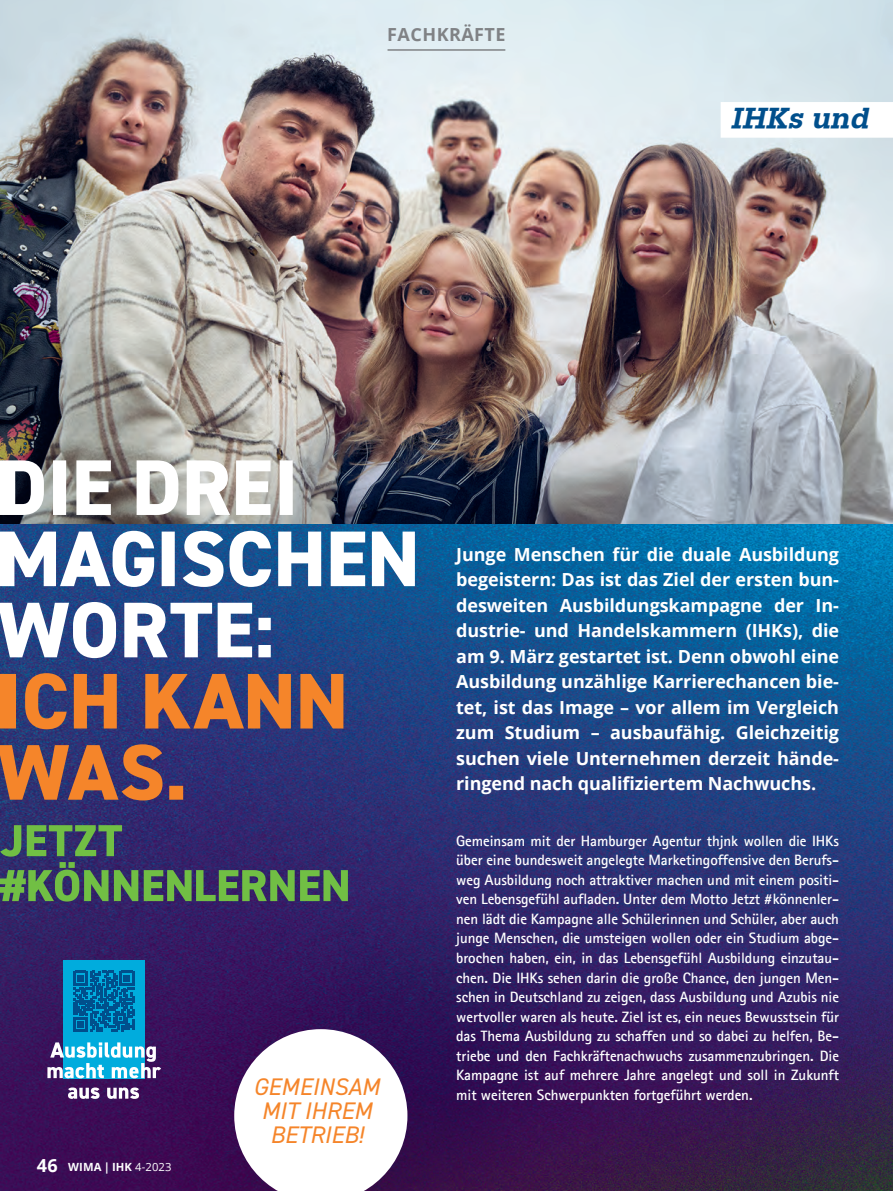
<style>
.page{position:relative;width:893px;height:1191px;background:#fff}
.page>*{position:absolute;margin:0;border:0;box-sizing:border-box;transform-origin:0 0}
.t1{font:italic 700 28.8px "Stefan";color:#004f8c}
.t2{font:italic 24px/24px "DIN2014";color:#f5852a;text-align:center}
.t3{font:700 18px/25.5px "Open Sans";letter-spacing:-.005em;color:#fff;text-align:justify}
.t4{font:700 18px "Open Sans";letter-spacing:.025em;color:#808285}
.t5{font:700 15px/19.5px "Agfa Rotis Sans Serif";letter-spacing:-.005em;color:#fff;text-align:justify}
.t6{font:700 11.25px "Open Sans";letter-spacing:.01em;color:#fff}
.s1{font-size:18px}
.s2{font-weight:400}
</style>
<div class="page">
<img style="left:0;top:1px;width:893px;height:1189px">
<img style="left:0;top:0;width:892px;height:523px">
<hr style="left:387px;top:49px;width:118px;height:2px;background:#808285">
<svg style="left:234px;top:1028px;width:173px;height:162px"></svg>
<svg style="left:0;top:862px;width:348px;height:39px;background:#517057"></svg>
<svg style="left:0;top:825px;width:122px;height:31px;background:#4e725a"></svg>
<svg style="left:0;top:744px;width:183px;height:56px;background:#945c4d"></svg>
<svg style="left:0;top:673px;width:343px;height:56px;background:#946150"></svg>
<svg style="left:0;top:602px;width:271px;height:56px"></svg>
<svg style="left:0;top:530px;width:415px;height:57px"></svg>
<svg style="left:0;top:460px;width:293px;height:55px"></svg>
<div style="left:720px;top:102px;width:173px;height:36px;background:#fff"></div>
<hr style="left:892px;top:151px;width:1px;height:64px;background:#fff">
<div style="left:63px;top:959px;width:81px;height:118px;background:#00acdd"></div>
<svg style="left:68px;top:1087px;width:71px;height:11px"></svg>
<svg style="left:47px;top:1042px;width:114px;height:36px"></svg>
<svg style="left:73px;top:970px;width:61px;height:61px"></svg>
<p class="t4" style="left:387px;top:21px;width:120px">FACHKRÄFTE</p>
<h1 class="t1" style="left:730px;top:100px;width:147px">IHKs und</h1>
<p class="t6" style="left:37px;top:1158px;width:136px"><span class="s1">46</span> WIMA | IHK <span class="s2">4-2023</span></p>
<h2 class="t2" style="left:253px;top:1073px;width:128px">GEMEINSAM<br>MIT IHREM<br>BETRIEB!</h2>
<p class="t3" style="left:456px;top:541px;width:384px">Junge Menschen für die duale Ausbildung begeistern: Das ist das Ziel der ersten bun&shy;desweiten Ausbildungskampagne der In&shy;dustrie- und Handelskammern (IHKs), die am 9. März gestartet ist. Denn obwohl eine Ausbildung unzählige Karrierechancen bie&shy;tet, ist das Image – vor allem im Vergleich zum Studium – ausbaufähig. Gleichzeitig suchen viele Unternehmen derzeit hände&shy;ringend nach qualifiziertem Nachwuchs.</p>
<p class="t5" style="left:456px;top:830px;width:384px">Gemeinsam mit der Hamburger Agentur thjnk wollen die IHKs über eine bundesweit angelegte Marketingoffensive den Berufs&shy;weg Ausbildung noch attraktiver machen und mit einem positi&shy;ven Lebensgefühl aufladen. Unter dem Motto Jetzt #könnenler&shy;nen lädt die Kampagne alle Schülerinnen und Schüler, aber auch junge Menschen, die umsteigen wollen oder ein Studium abge&shy;brochen haben, ein, in das Lebensgefühl Ausbildung einzutau&shy;chen. Die IHKs sehen darin die große Chance, den jungen Men&shy;schen in Deutschland zu zeigen, dass Ausbildung und Azubis nie wertvoller waren als heute. Ziel ist es, ein neues Bewusstsein für das Thema Ausbildung zu schaffen und so dabei zu helfen, Be&shy;triebe und den Fachkräftenachwuchs zusammenzubringen. Die Kampagne ist auf mehrere Jahre angelegt und soll in Zukunft mit weiteren Schwerpunkten fortgeführt werden.</p>
</div>
